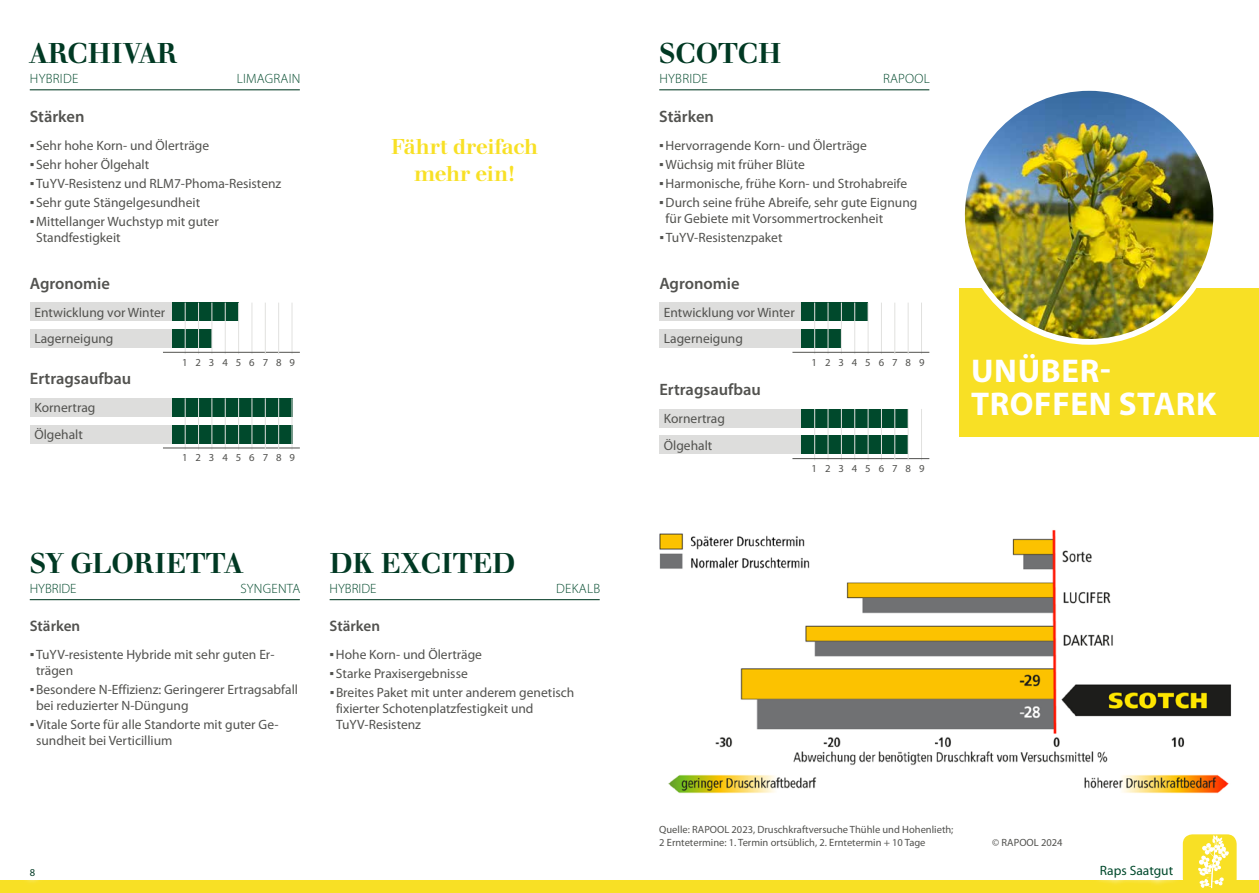
<style>
.page{position:relative;width:1259px;height:893px;background:#fff}
.page>*{position:absolute;margin:0;border:0;box-sizing:border-box;transform-origin:0 0}
.t1{font:700 33px/33px "Myriad Pro";letter-spacing:.02em;color:#fff}
.t2{font:500 30px "Walbaum Original Pro";color:#003923}
.t3{font:500 22.5px/27px "Walbaum Original Pro";letter-spacing:-.01em;color:#f8e025;text-align:center}
.t4{font:600 16.5px "Myriad Pro";color:#52524f}
.t5{font:600 15.15px "Myriad Pro";color:#52524f}
.t6{font:13.5px/16.2px "Myriad Pro";color:#52524f}
.t7{font:300 13.5px "Myriad Pro";letter-spacing:.02em;color:#00492c}
.t8{font:300 13.5px "Myriad Pro";color:#00492c}
.t9{font:13.5px "Myriad Pro";color:#00492c}
.t10{font:10.65px "Myriad Pro";letter-spacing:.745em;color:#52524f}
.t11{font:10.5px/13.6px "Myriad Pro";color:#52524f}
.t12{font:10.5px "Myriad Pro";color:#003923}
.s1{font-family:"Arial"}
</style>
<div class="page">
<div style="left:630px;top:880px;width:28px;height:13px;background:#f8e025"></div>
<div style="left:657px;top:880px;width:344px;height:13px;background:#f8e025"></div>
<div style="left:997px;top:880px;width:262px;height:13px;background:#f8e025"></div>
<div style="left:1182px;top:834px;width:54px;height:54px;background:#f8e025;border-radius:10px"></div>
<div style="left:0;top:880px;width:29px;height:13px;background:#f8e025"></div>
<div style="left:28px;top:880px;width:344px;height:13px;background:#f8e025"></div>
<div style="left:368px;top:880px;width:262px;height:13px;background:#f8e025"></div>
<svg style="left:1198px;top:835px;width:30px;height:54px"></svg>
<hr style="left:30px;top:599px;width:270px;height:1px;background:#003923">
<hr style="left:330px;top:599px;width:270px;height:1px;background:#003923">
<hr style="left:30px;top:89px;width:270px;height:1px;background:#003923">
<div style="left:30px;top:303px;width:159px;height:18px;background:#dddddc"></div>
<div style="left:172px;top:303px;width:67px;height:18px;background:#00492c"></div>
<div style="left:30px;top:329px;width:159px;height:19px;background:#dddddc"></div>
<div style="left:172px;top:329px;width:40px;height:19px;background:#00492c"></div>
<hr style="left:252px;top:303px;width:1px;height:51px;background:#e1e1df">
<hr style="left:238px;top:303px;width:1px;height:51px;background:#e1e1df">
<hr style="left:292px;top:303px;width:1px;height:51px;background:#e1e1df">
<hr style="left:225px;top:303px;width:1px;height:51px;background:#e1e1df">
<hr style="left:212px;top:303px;width:1px;height:51px;background:#e1e1df">
<hr style="left:198px;top:303px;width:1px;height:51px;background:#e1e1df">
<hr style="left:185px;top:303px;width:1px;height:51px;background:#e1e1df">
<hr style="left:163px;top:352px;width:137px;height:1px;background:#52524f">
<hr style="left:278px;top:303px;width:1px;height:51px;background:#e1e1df">
<hr style="left:265px;top:303px;width:1px;height:51px;background:#e1e1df">
<div style="left:30px;top:398px;width:159px;height:19px;background:#dddddc"></div>
<div style="left:172px;top:398px;width:120px;height:19px;background:#00492c"></div>
<div style="left:30px;top:425px;width:159px;height:18px;background:#dddddc"></div>
<div style="left:172px;top:425px;width:120px;height:18px;background:#00492c"></div>
<hr style="left:252px;top:398px;width:1px;height:52px;background:#e1e1df">
<hr style="left:238px;top:398px;width:1px;height:52px;background:#e1e1df">
<hr style="left:292px;top:398px;width:1px;height:52px;background:#e1e1df">
<hr style="left:225px;top:398px;width:1px;height:52px;background:#e1e1df">
<hr style="left:212px;top:398px;width:1px;height:52px;background:#e1e1df">
<hr style="left:198px;top:398px;width:1px;height:52px;background:#e1e1df">
<hr style="left:185px;top:398px;width:1px;height:52px;background:#e1e1df">
<hr style="left:163px;top:448px;width:137px;height:1px;background:#52524f">
<hr style="left:278px;top:398px;width:1px;height:52px;background:#e1e1df">
<hr style="left:265px;top:398px;width:1px;height:52px;background:#e1e1df">
<div style="left:959px;top:288px;width:300px;height:149px;background:#f8e025"></div>
<hr style="left:659px;top:89px;width:270px;height:1px;background:#003923">
<div style="left:659px;top:303px;width:159px;height:18px;background:#dddddc"></div>
<div style="left:801px;top:303px;width:67px;height:18px;background:#00492c"></div>
<div style="left:659px;top:329px;width:159px;height:19px;background:#dddddc"></div>
<div style="left:801px;top:329px;width:40px;height:19px;background:#00492c"></div>
<hr style="left:881px;top:303px;width:1px;height:51px;background:#e1e1df">
<hr style="left:868px;top:303px;width:1px;height:51px;background:#e1e1df">
<hr style="left:921px;top:303px;width:1px;height:51px;background:#e1e1df">
<hr style="left:854px;top:303px;width:1px;height:51px;background:#e1e1df">
<hr style="left:841px;top:303px;width:1px;height:51px;background:#e1e1df">
<hr style="left:828px;top:303px;width:1px;height:51px;background:#e1e1df">
<hr style="left:814px;top:303px;width:1px;height:51px;background:#e1e1df">
<hr style="left:792px;top:352px;width:137px;height:1px;background:#52524f">
<hr style="left:908px;top:303px;width:1px;height:51px;background:#e1e1df">
<hr style="left:894px;top:303px;width:1px;height:51px;background:#e1e1df">
<div style="left:659px;top:409px;width:159px;height:18px;background:#dddddc"></div>
<div style="left:801px;top:409px;width:107px;height:18px;background:#00492c"></div>
<div style="left:659px;top:436px;width:159px;height:18px;background:#dddddc"></div>
<div style="left:801px;top:436px;width:107px;height:18px;background:#00492c"></div>
<hr style="left:881px;top:409px;width:1px;height:51px;background:#e1e1df">
<hr style="left:868px;top:409px;width:1px;height:51px;background:#e1e1df">
<hr style="left:921px;top:409px;width:1px;height:51px;background:#e1e1df">
<hr style="left:854px;top:409px;width:1px;height:51px;background:#e1e1df">
<hr style="left:841px;top:409px;width:1px;height:51px;background:#e1e1df">
<hr style="left:828px;top:409px;width:1px;height:51px;background:#e1e1df">
<hr style="left:814px;top:409px;width:1px;height:51px;background:#e1e1df">
<hr style="left:792px;top:458px;width:137px;height:1px;background:#52524f">
<hr style="left:908px;top:409px;width:1px;height:51px;background:#e1e1df">
<hr style="left:894px;top:409px;width:1px;height:51px;background:#e1e1df">
<img style="left:962px;top:88px;width:254px;height:254px;border-radius:127px">
<div style="left:959px;top:85px;width:260px;height:260px;border:6px solid #fff;border-radius:50%"></div>
<img style="left:659px;top:530px;width:573px;height:264px">
<svg style="left:26px;top:880px;width:13px;height:3px"></svg>
<svg style="left:1098px;top:880px;width:78px;height:5px"></svg>
<h2 class="t2" style="left:30px;top:37px;width:149px">ARCHIVAR</h2>
<h2 class="t2" style="left:659px;top:37px;width:124px">SCOTCH</h2>
<p class="t7" style="left:30px;top:71px;width:50px">HYBRIDE</p>
<p class="t7" style="left:237px;top:71px;width:65px">LIMAGRAIN</p>
<p class="t7" style="left:659px;top:71px;width:50px">HYBRIDE</p>
<p class="t7" style="left:883px;top:71px;width:49px">RAPOOL</p>
<p class="t4" style="left:30px;top:106px;width:56px">Stärken</p>
<p class="t6" style="left:30px;top:137px;width:181px"><span class="s1">▪</span>Sehr hohe Korn- und Ölerträge</p>
<p class="t6" style="left:30px;top:156px;width:121px"><span class="s1">▪</span>Sehr hoher Ölgehalt</p>
<p class="t6" style="left:30px;top:175px;width:253px"><span class="s1">▪</span>TuYV-Resistenz und RLM7-Phoma-Resistenz</p>
<p class="t6" style="left:30px;top:194px;width:172px"><span class="s1">▪</span>Sehr gute Stängelgesundheit</p>
<p class="t6" style="left:36px;top:213px;width:184px;text-indent:-6px"><span class="s1">▪</span>Mittellanger Wuchstyp mit guter<br>Standfestigkeit</p>
<p class="t4" style="left:30px;top:273px;width:82px">Agronomie</p>
<p class="t6" style="left:34px;top:298px;width:132px;line-height:26.7px">Entwicklung vor Winter<br>Lagerneigung</p>
<p class="t10" style="left:182px;top:355px;width:114px">123456789</p>
<p class="t4" style="left:30px;top:368px;width:103px">Ertragsaufbau</p>
<p class="t6" style="left:34px;top:394px;width:63px;line-height:26.7px">Kornertrag<br>Ölgehalt</p>
<p class="t10" style="left:182px;top:451px;width:114px">123456789</p>
<h3 class="t3" style="left:391px;top:134px;width:149px">Fährt dreifach mehr ein!</h3>
<p class="t4" style="left:659px;top:106px;width:56px">Stärken</p>
<p class="t6" style="left:659px;top:137px;width:209px"><span class="s1">▪</span>Hervorragende Korn- und Ölerträge</p>
<p class="t6" style="left:659px;top:156px;width:147px"><span class="s1">▪</span>Wüchsig mit früher Blüte</p>
<p class="t6" style="left:659px;top:175px;width:249px"><span class="s1">▪</span>Harmonische, frühe Korn- und Strohabreife</p>
<p class="t6" style="left:665px;top:194px;width:253px;text-indent:-6px"><span class="s1">▪</span>Durch seine frühe Abreife, sehr gute Eignung für Gebiete mit Vorsommertrockenheit</p>
<p class="t6" style="left:659px;top:229px;width:125px"><span class="s1">▪</span>TuYV-Resistenzpaket</p>
<p class="t4" style="left:659px;top:273px;width:82px">Agronomie</p>
<p class="t6" style="left:664px;top:298px;width:132px;line-height:26.7px">Entwicklung vor Winter<br>Lagerneigung</p>
<p class="t4" style="left:659px;top:379px;width:103px">Ertragsaufbau</p>
<p class="t6" style="left:664px;top:405px;width:63px;line-height:26.7px">Kornertrag<br>Ölgehalt</p>
<p class="t10" style="left:811px;top:355px;width:114px">123456789</p>
<h1 class="t1" style="left:971px;top:354px;width:247px">UNÜBER-<br>TROFFEN STARK</h1>
<p class="t10" style="left:811px;top:462px;width:114px">123456789</p>
<h2 class="t2" style="left:30px;top:547px;width:214px">SY GLORIETTA</h2>
<h2 class="t2" style="left:330px;top:547px;width:187px">DK EXCITED</h2>
<p class="t8" style="left:30px;top:581px;width:48px">HYBRIDE</p>
<p class="t7" style="left:240px;top:581px;width:62px">SYNGENTA</p>
<p class="t8" style="left:330px;top:581px;width:48px">HYBRIDE</p>
<p class="t7" style="left:556px;top:581px;width:45px">DEKALB</p>
<p class="t5" style="left:30px;top:616px;width:52px">Stärken</p>
<p class="t6" style="left:36px;top:646px;width:240px;text-indent:-6px"><span class="s1">▪</span>TuYV-resistente Hybride mit sehr guten Er&shy;trägen</p>
<p class="t6" style="left:36px;top:681px;width:263px;text-indent:-6px"><span class="s1">▪</span>Besondere N-Effizienz: Geringerer Ertragsabfall bei reduzierter N-Düngung</p>
<p class="t6" style="left:36px;top:716px;width:244px;text-indent:-6px"><span class="s1">▪</span>Vitale Sorte für alle Standorte mit guter Ge&shy;sundheit bei Verticillium</p>
<p class="t5" style="left:330px;top:616px;width:52px">Stärken</p>
<p class="t6" style="left:330px;top:646px;width:154px"><span class="s1">▪</span>Hohe Korn- und Ölerträge</p>
<p class="t6" style="left:330px;top:665px;width:140px"><span class="s1">▪</span>Starke Praxisergebnisse</p>
<p class="t6" style="left:336px;top:684px;width:240px;text-indent:-6px"><span class="s1">▪</span>Breites Paket mit unter anderem genetisch fixierter Schotenplatzfestigkeit und<br>TuYV-Resistenz</p>
<p class="t11" style="left:659px;top:822px;width:296px">Quelle: RAPOOL 2023, Druschkraftversuche Thühle und Hohenlieth;<br>2 Erntetermine: 1. Termin ortsüblich, 2. Erntetermin + 10 Tage</p>
<p class="t11" style="left:992px;top:836px;width:72px">© RAPOOL 2024</p>
<p class="t12" style="left:30px;top:866px;width:7px">8</p>
<p class="t9" style="left:1099px;top:862px;width:75px">Raps Saatgut</p>
</div>
